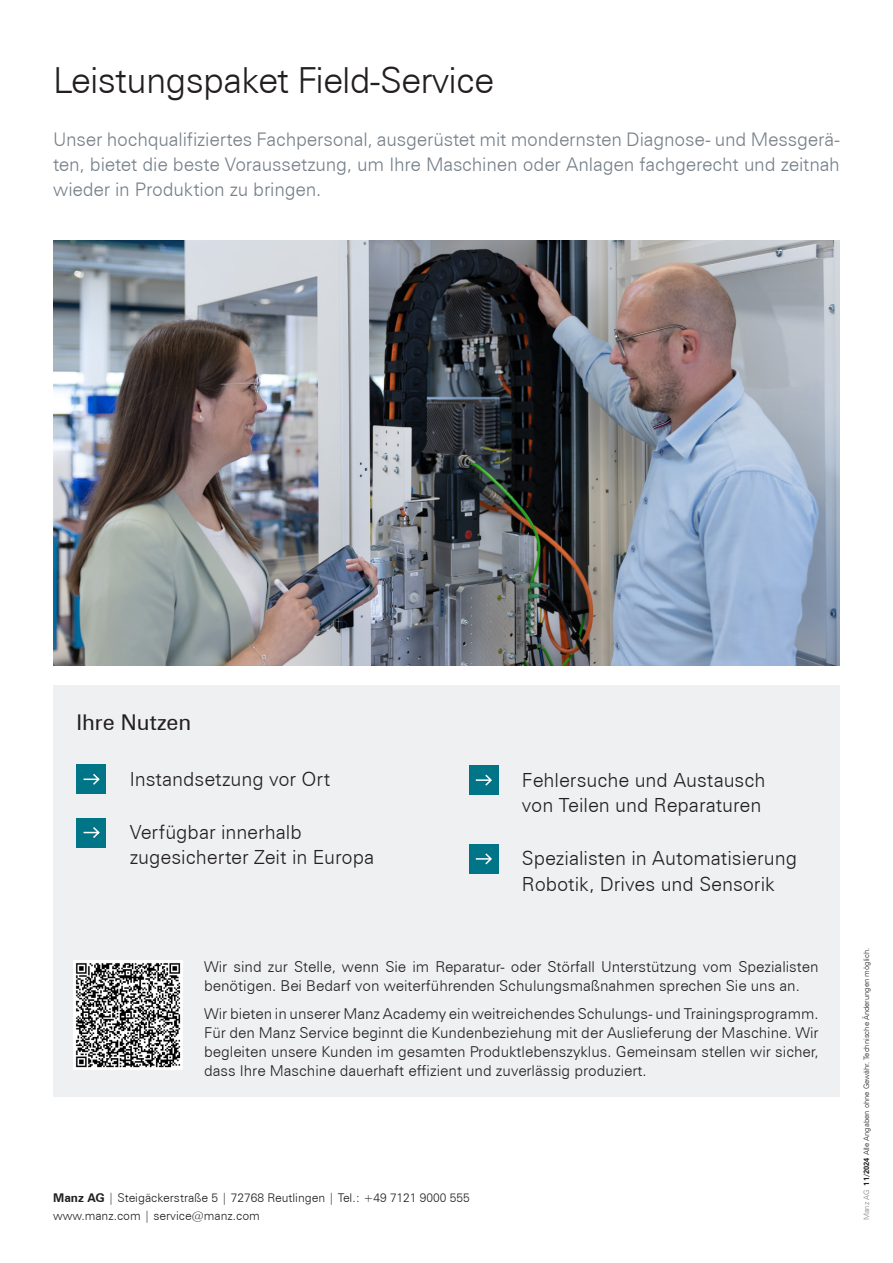
<style>
.page{position:relative;width:893px;height:1263px;background:#fff}
.page>*{position:absolute;margin:0;border:0;box-sizing:border-box;transform-origin:0 0}
.t1{font:300 36px "Zurich BT";letter-spacing:-.02em;color:#231f20}
.t2{font:21.75px "Zurich BT";letter-spacing:-.005em;color:#231f20}
.t3{font:300 19.5px "Zurich BT";color:#231f20}
.t4{font:300 18.75px/24.8px "Zurich BT";letter-spacing:-.01em;color:#757f88;text-align:justify}
.t5{font:300 15px/18.9px "Zurich BT";color:#231f20}
.t6{font:300 12px "Zurich BT";color:#231f20}
.t7{font:300 7.5px "Zurich BT";color:#231f20}
.s1{font-weight:700}
.s2{color:#808285}
</style>
<div class="page">
<div style="left:53px;top:686px;width:787px;height:411px;background:#eef0f1"></div>
<img style="left:53px;top:240px;width:787px;height:425px">
<div style="left:77px;top:764px;width:29px;height:30px;background:#007587"></div>
<svg style="left:83px;top:774px;width:17px;height:11px"></svg>
<div style="left:77px;top:818px;width:29px;height:29px;background:#007587"></div>
<svg style="left:83px;top:827px;width:17px;height:11px"></svg>
<div style="left:469px;top:765px;width:30px;height:30px;background:#007587"></div>
<svg style="left:475px;top:774px;width:17px;height:12px"></svg>
<div style="left:469px;top:844px;width:30px;height:30px;background:#007587"></div>
<svg style="left:475px;top:853px;width:17px;height:12px"></svg>
<img style="left:73px;top:961px;width:109px;height:109px">
<p class="t1" style="left:53px;top:59px;width:442px">Leistungspaket Field-Service</p>
<p class="t4" style="left:53px;top:127px;width:788px">Unser hochqualifiziertes Fachpersonal, ausgerüstet mit mondernsten Diagnose- und Messgerä&shy;ten, bietet die beste Voraussetzung, um Ihre Maschinen oder Anlagen fachgerecht und zeitnah wieder in Produktion zu bringen.</p>
<p class="t2" style="left:77px;top:709px;width:116px">Ihre Nutzen</p>
<p class="t3" style="left:130px;top:767px;width:202px">Instandsetzung vor Ort</p>
<p class="t3" style="left:130px;top:820px;width:174px">Verfügbar innerhalb</p>
<p class="t3" style="left:130px;top:846px;width:246px">zugesicherter Zeit in Europa</p>
<p class="t3" style="left:522px;top:768px;width:245px">Fehlersuche und Austausch</p>
<p class="t3" style="left:522px;top:793px;width:241px">von Teilen und Reparaturen</p>
<p class="t3" style="left:522px;top:846px;width:277px">Spezialisten in Automatisierung</p>
<p class="t3" style="left:522px;top:872px;width:254px">Robotik, Drives und Sensorik</p>
<p class="t5" style="left:204px;top:957px;width:616px">Wir sind zur Stelle, wenn Sie im Reparatur- oder Störfall Unterstützung vom Spezialisten benötigen. Bei Bedarf von weiterführenden Schulungsmaßnahmen sprechen Sie uns an.</p>
<p class="t5" style="left:204px;top:1004px;width:616px;text-align:justify">Wir bieten in unserer Manz Academy ein weitreichendes Schulungs- und Trainingsprogramm.<br>Für den Manz Service beginnt die Kundenbeziehung mit der Auslieferung der Maschine. Wir begleiten unsere Kunden im gesamten Produktlebenszyklus. Gemeinsam stellen wir sicher, dass Ihre Maschine dauerhaft effizient und zuverlässig produziert.</p>
<p class="t6" style="left:53px;top:1191px;width:418px"><span class="s1">Manz AG</span> | Steigäckerstraße 5 | 72768 Reutlingen | Tel.: +49 7121 9000 555</p>
<p class="t6" style="left:53px;top:1209px;width:208px">www.manz.com | service@manz.com</p>
<p class="t7" style="left:862px;top:1220px;width:274px;rotate:-90deg"><span class="s2">Manz AG</span> <span class="s1">11/2024</span> Alle Angaben ohne Gewähr. Technische Änderungen möglich.</p>
</div>
